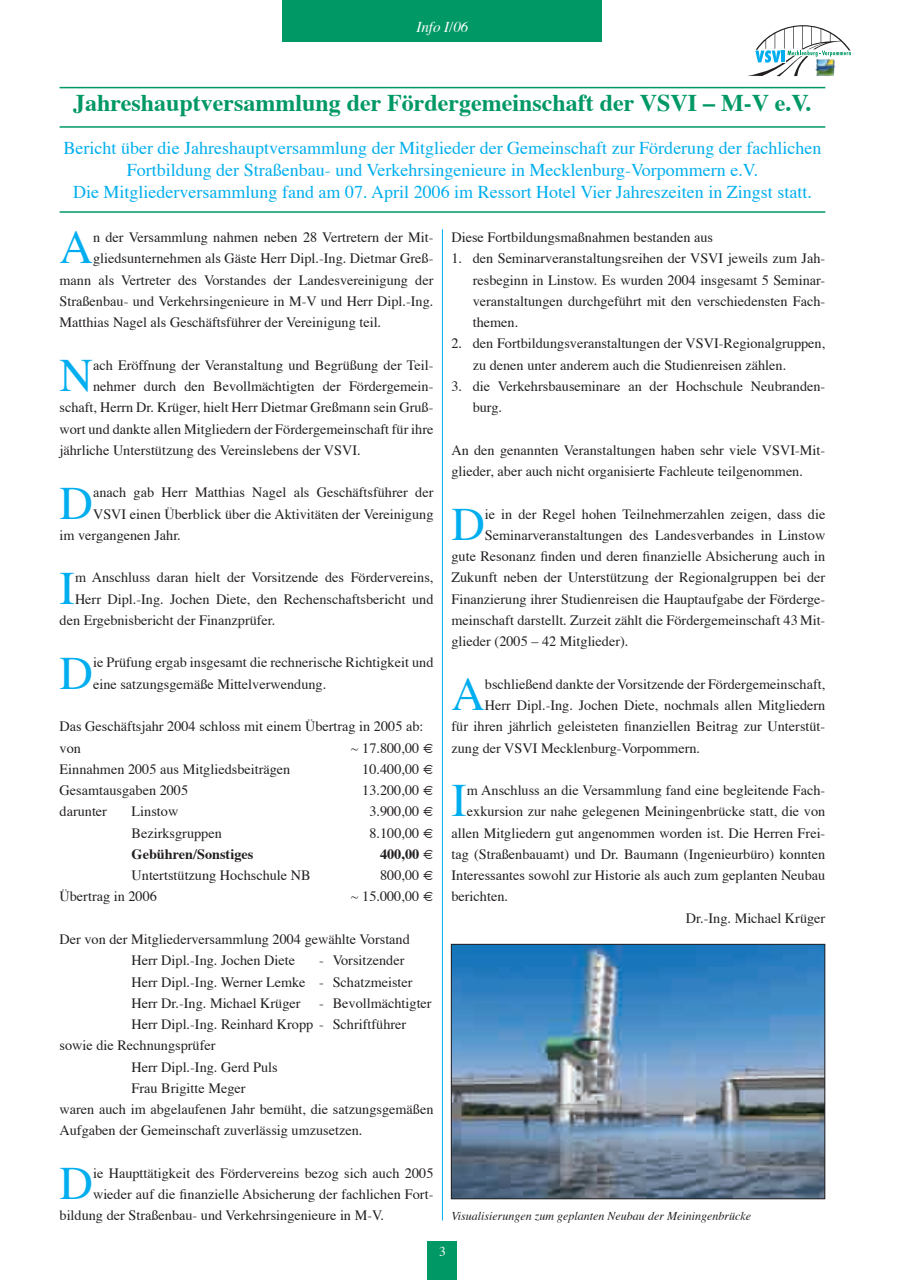
<style>
.page{position:relative;width:911px;height:1280px;background:#fff}
.page>*{position:absolute;margin:0;border:0;box-sizing:border-box;transform-origin:0 0}
.t1{font:46.35px "Times";color:#00aeef}
.t2{font:700 24px "Times";color:#009864}
.t3{font:18px/21.6px "Times";color:#00aeef;text-align:center}
.t4{font:italic 15px "Times";color:#fff}
.t5{font:14.25px/21.3px "Times";color:#231f20}
.t6{font:700 14.25px "Times";color:#231f20}
.t7{font:13.5px "Times";color:#fff}
.t8{font:italic 12px "Times";color:#231f20}
</style>
<div class="page">
<div style="left:427px;top:1241px;width:30px;height:39px;background:#009864"></div>
<svg style="left:748px;top:25px;width:102px;height:51px"></svg>
<img style="left:815px;top:59px;width:20px;height:17px">
<div style="left:283px;top:0;width:319px;height:42px;background:#009864"></div>
<hr style="left:442px;top:229px;width:1px;height:991px;background:#00aeef">
<img style="left:453px;top:946px;width:370px;height:251px">
<div style="left:451px;top:944px;width:374px;height:255px;border:1px solid #231f20"></div>
<hr style="left:60px;top:211px;width:765px;height:2px;background:#009864">
<hr style="left:60px;top:87px;width:765px;height:1px;background:#009864">
<hr style="left:60px;top:126px;width:765px;height:2px;background:#009864">
<p class="t4" style="left:416px;top:21px;width:54px">Info I/06</p>
<h2 class="t2" style="left:73px;top:93px;width:739px">Jahreshauptversammlung der Fördergemeinschaft der VSVI – M-V e.V.</h2>
<p class="t3" style="left:64px;top:139px;width:759px">Bericht über die Jahreshauptversammlung der Mitglieder der Gemeinschaft zur Förderung der fachlichen<br>Fortbildung der Straßenbau- und Verkehrsingenieure in Mecklenburg-Vorpommern e.V.<br>Die Mitgliederversammlung fand am 07. April 2006 im Ressort Hotel Vier Jahreszeiten in Zingst statt.</p>
<h1 class="t1" style="left:60px;top:229px;width:35px">A</h1>
<p class="t5" style="left:93px;top:228px;width:342px">n der Versammlung nahmen neben 28 Vertretern der Mit-</p>
<p class="t5" style="left:93px;top:249px;width:342px">gliedsunternehmen als Gäste Herr Dipl.-Ing. Dietmar Greß-</p>
<p class="t5" style="left:60px;top:270px;width:375px">mann als Vertreter des Vorstandes der Landesvereinigung der</p>
<p class="t5" style="left:60px;top:292px;width:375px">Straßenbau- und Verkehrsingenieure in M-V und Herr Dipl.-Ing.</p>
<p class="t5" style="left:60px;top:313px;width:323px">Matthias Nagel als Geschäftsführer der Vereinigung teil.</p>
<h1 class="t1" style="left:60px;top:356px;width:35px">N</h1>
<p class="t5" style="left:93px;top:355px;width:342px">ach Eröffnung der Veranstaltung und Begrüßung der Teil-</p>
<p class="t5" style="left:93px;top:377px;width:342px">nehmer durch den Bevollmächtigten der Fördergemein-</p>
<p class="t5" style="left:60px;top:398px;width:375px">schaft, Herrn Dr. Krüger, hielt Herr Dietmar Greßmann sein Gruß-</p>
<p class="t5" style="left:60px;top:419px;width:375px">wort und dankte allen Mitgliedern der Fördergemeinschaft für ihre</p>
<p class="t5" style="left:60px;top:440px;width:303px">jährliche Unterstützung des Vereinslebens der VSVI.</p>
<h1 class="t1" style="left:60px;top:484px;width:35px">D</h1>
<p class="t5" style="left:93px;top:483px;width:342px">anach gab Herr Matthias Nagel als Geschäftsführer der</p>
<p class="t5" style="left:93px;top:504px;width:342px">VSVI einen Überblick über die Aktivitäten der Vereinigung</p>
<p class="t5" style="left:60px;top:525px;width:123px">im vergangenen Jahr.</p>
<h1 class="t1" style="left:60px;top:569px;width:17px">I</h1>
<p class="t5" style="left:75px;top:568px;width:360px">m Anschluss daran hielt der Vorsitzende des Fördervereins,</p>
<p class="t5" style="left:75px;top:589px;width:360px">Herr Dipl.-Ing. Jochen Diete, den Rechenschaftsbericht und</p>
<p class="t5" style="left:60px;top:610px;width:217px">den Ergebnisbericht der Finanzprüfer.</p>
<h1 class="t1" style="left:60px;top:654px;width:35px">D</h1>
<p class="t5" style="left:93px;top:653px;width:342px">ie Prüfung ergab insgesamt die rechnerische Richtigkeit und eine satzungsgemäße Mittelverwendung.</p>
<p class="t5" style="left:60px;top:717px;width:365px">Das Geschäftsjahr 2004 schloss mit einem Übertrag in 2005 ab: von</p>
<p class="t5" style="left:351px;top:738px;width:84px">~ 17.800,00 €</p>
<p class="t5" style="left:60px;top:759px;width:232px">Einnahmen 2005 aus Mitgliedsbeiträgen</p>
<p class="t5" style="left:362px;top:759px;width:73px">10.400,00 €</p>
<p class="t5" style="left:60px;top:781px;width:130px">Gesamtausgaben 2005</p>
<p class="t5" style="left:362px;top:781px;width:73px">13.200,00 €</p>
<p class="t5" style="left:60px;top:802px;width:49px">darunter</p>
<p class="t5" style="left:132px;top:802px;width:48px">Linstow</p>
<p class="t5" style="left:369px;top:802px;width:66px">3.900,00 €</p>
<p class="t5" style="left:132px;top:823px;width:92px">Bezirksgruppen</p>
<p class="t5" style="left:369px;top:823px;width:66px">8.100,00 €</p>
<p class="t6" style="left:132px;top:848px;width:123px">Gebühren/Sonstiges</p>
<p class="t6" style="left:380px;top:848px;width:55px">400,00 €</p>
<p class="t5" style="left:132px;top:866px;width:180px">Untertstützung Hochschule NB</p>
<p class="t5" style="left:380px;top:866px;width:55px">800,00 €</p>
<p class="t5" style="left:60px;top:887px;width:99px">Übertrag in 2006</p>
<p class="t5" style="left:351px;top:887px;width:84px">~ 15.000,00 €</p>
<p class="t5" style="left:132px;top:929px;width:280px;text-indent:-72px">Der von der Mitgliederversammlung 2004 gewählte Vorstand<br>Herr Dipl.-Ing. Jochen Diete</p>
<p class="t5" style="left:132px;top:951px;width:282px;text-indent:188px">- Vorsitzender<br>Herr Dipl.-Ing. Werner Lemke - Schatzmeister<br>Herr Dr.-Ing. Michael Krüger</p>
<p class="t5" style="left:319px;top:993px;width:114px">- Bevollmächtigter</p>
<p class="t5" style="left:132px;top:1014px;width:276px">Herr Dipl.-Ing. Reinhard Kropp - Schriftführer</p>
<p class="t5" style="left:60px;top:1036px;width:157px">sowie die Rechnungsprüfer</p>
<p class="t5" style="left:132px;top:1057px;width:148px">Herr Dipl.-Ing. Gerd Puls</p>
<p class="t5" style="left:132px;top:1078px;width:115px">Frau Brigitte Meger</p>
<p class="t5" style="left:60px;top:1099px;width:375px">waren auch im abgelaufenen Jahr bemüht, die satzungsgemäßen</p>
<p class="t5" style="left:60px;top:1121px;width:304px">Aufgaben der Gemeinschaft zuverlässig umzusetzen.</p>
<h1 class="t1" style="left:60px;top:1164px;width:35px">D</h1>
<p class="t5" style="left:93px;top:1163px;width:342px">ie Haupttätigkeit des Fördervereins bezog sich auch 2005</p>
<p class="t5" style="left:93px;top:1185px;width:342px">wieder auf die finanzielle Absicherung der fachlichen Fort-</p>
<p class="t5" style="left:60px;top:1206px;width:326px">bildung der Straßenbau- und Verkehrsingenieure in M-V.</p>
<p class="t5" style="left:451px;top:228px;width:263px">Diese Fortbildungsmaßnahmen bestanden aus</p>
<p class="t5" style="left:472px;top:249px;width:354px;text-align:justify;text-indent:-21px">1. den Seminarveranstaltungsreihen der VSVI jeweils zum Jah&shy;resbeginn in Linstow. Es wurden 2004 insgesamt 5 Seminar&shy;veranstaltungen durchgeführt mit den verschiedensten Fach&shy;themen.</p>
<p class="t5" style="left:472px;top:334px;width:354px;text-indent:-21px">2. den Fortbildungsveranstaltungen der VSVI-Regionalgruppen, zu denen unter anderem auch die Studienreisen zählen.</p>
<p class="t5" style="left:472px;top:377px;width:354px;text-indent:-21px">3. die Verkehrsbauseminare an der Hochschule Neubranden&shy;burg.</p>
<p class="t5" style="left:451px;top:440px;width:375px">An den genannten Veranstaltungen haben sehr viele VSVI-Mit&shy;glieder, aber auch nicht organisierte Fachleute teilgenommen.</p>
<h1 class="t1" style="left:451px;top:505px;width:35px">D</h1>
<p class="t5" style="left:485px;top:504px;width:342px">ie in der Regel hohen Teilnehmerzahlen zeigen, dass die</p>
<p class="t5" style="left:485px;top:525px;width:342px">Seminarveranstaltungen des Landesverbandes in Linstow</p>
<p class="t5" style="left:451px;top:547px;width:375px">gute Resonanz finden und deren finanzielle Absicherung auch in</p>
<p class="t5" style="left:451px;top:568px;width:375px">Zukunft neben der Unterstützung der Regionalgruppen bei der</p>
<p class="t5" style="left:451px;top:589px;width:375px">Finanzierung ihrer Studienreisen die Hauptaufgabe der Förderge-</p>
<p class="t5" style="left:451px;top:610px;width:375px">meinschaft darstellt. Zurzeit zählt die Fördergemeinschaft 43 Mit-</p>
<p class="t5" style="left:451px;top:632px;width:178px">glieder (2005 – 42 Mitglieder).</p>
<h1 class="t1" style="left:451px;top:675px;width:35px">A</h1>
<p class="t5" style="left:485px;top:674px;width:342px">bschließend dankte der Vorsitzende der Fördergemeinschaft,</p>
<p class="t5" style="left:485px;top:696px;width:342px">Herr Dipl.-Ing. Jochen Diete, nochmals allen Mitgliedern</p>
<p class="t5" style="left:451px;top:717px;width:375px">für ihren jährlich geleisteten finanziellen Beitrag zur Unterstüt-</p>
<p class="t5" style="left:451px;top:738px;width:250px">zung der VSVI Mecklenburg-Vorpommern.</p>
<h1 class="t1" style="left:451px;top:781px;width:17px">I</h1>
<p class="t5" style="left:467px;top:781px;width:360px">m Anschluss an die Versammlung fand eine begleitende Fach-</p>
<p class="t5" style="left:467px;top:802px;width:360px">exkursion zur nahe gelegenen Meiningenbrücke statt, die von</p>
<p class="t5" style="left:451px;top:823px;width:375px">allen Mitgliedern gut angenommen worden ist. Die Herren Frei-</p>
<p class="t5" style="left:451px;top:844px;width:375px">tag (Straßenbauamt) und Dr. Baumann (Ingenieurbüro) konnten</p>
<p class="t5" style="left:451px;top:866px;width:375px">Interessantes sowohl zur Historie als auch zum geplanten Neubau</p>
<p class="t5" style="left:451px;top:887px;width:58px">berichten.</p>
<p class="t5" style="left:686px;top:908px;width:141px">Dr.-Ing. Michael Krüger</p>
<p class="t8" style="left:451px;top:1211px;width:301px">Visualisierungen zum geplanten Neubau der Meiningenbrücke</p>
<p class="t7" style="left:439px;top:1245px;width:8px">3</p>
</div>
